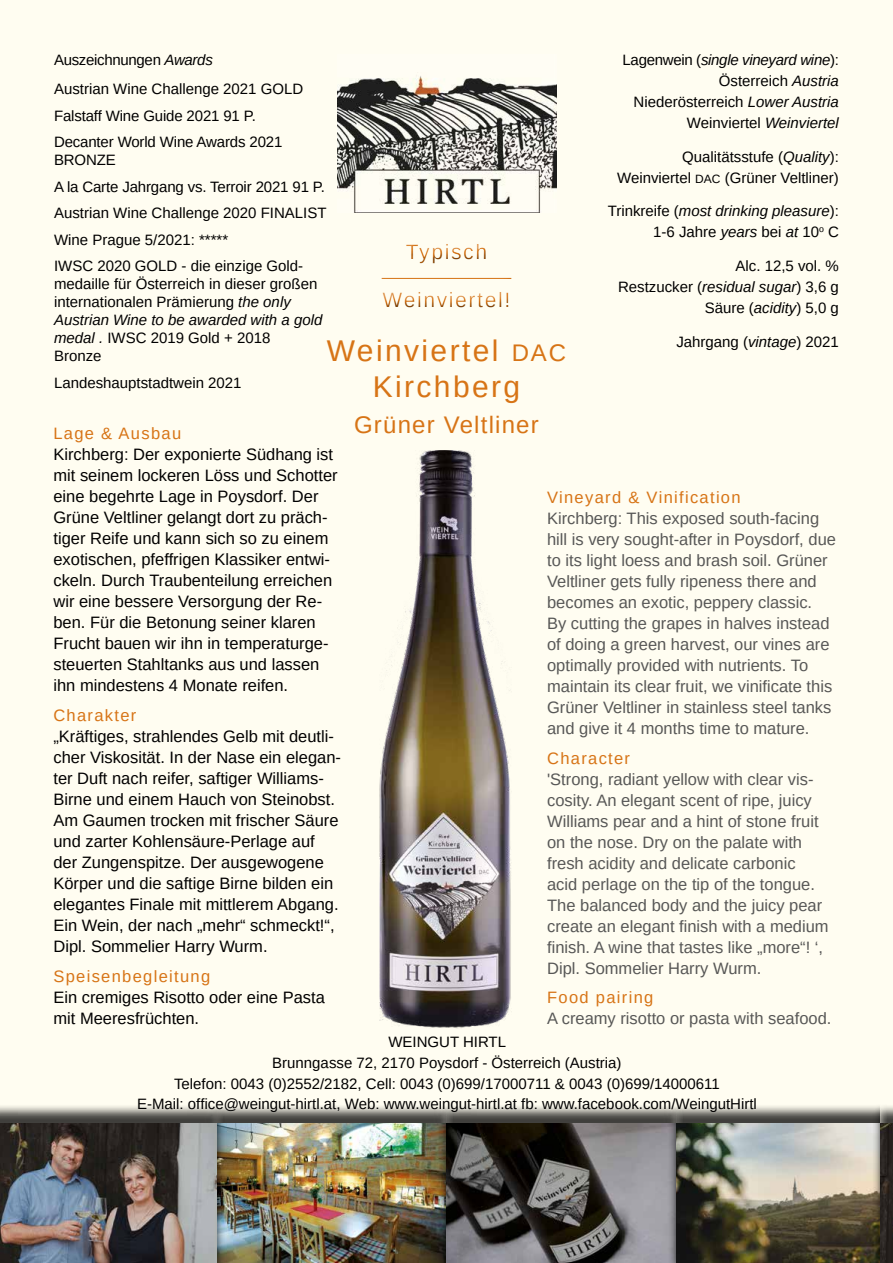
<style>
.page{position:relative;width:893px;height:1263px;background:#fffdf1}
.page>*{position:absolute;margin:0;border:0;box-sizing:border-box;transform-origin:0 0}
.t1{font:30px/36px "Liberation Sans";letter-spacing:.08em;color:#d77416;text-align:center}
.t2{font:24px "Liberation Sans";letter-spacing:.05em;color:#d77416}
.t3{font:21px "Liberation Sans";letter-spacing:.08em;color:#d77416}
.t4{font:16.5px/21px "Liberation Sans";color:#000}
.t5{font:16.5px/21px "Liberation Sans";color:#575756}
.Fließtext{font:15px/21px "Liberation Sans";color:#000;text-align:right}
.Fließtext-2{font:15px "Liberation Sans";letter-spacing:-.02em;color:#000}
.s1{font-style:italic}
.s2{font-size:12px}
.s3{font-size:24px}
.s4{color:#d77416}
</style>
<div class="page">
<img style="left:380px;top:450px;width:131px;height:578px">
<div style="left:378px;top:236px;width:141px;height:78px;background:#000;opacity:.75"></div>
<div style="left:371px;top:268px;width:149px;height:14px;background:#fffdf1"></div>
<div style="left:379px;top:270px;width:143px;height:12px;background:#000;opacity:.75"></div>
<img style="left:337px;top:76px;width:219px;height:137px">
<div style="left:208px;top:1104px;width:247px;height:159px;background:#000;opacity:.75"></div>
<img style="left:225px;top:1123px;width:213px;height:140px">
<div style="left:438px;top:1104px;width:246px;height:159px;background:#000;opacity:.75"></div>
<div style="left:0;top:1104px;width:225px;height:159px;background:#000;opacity:.75"></div>
<div style="left:667px;top:1104px;width:226px;height:159px;background:#000;opacity:.75"></div>
<div style="left:871px;top:1104px;width:22px;height:159px;background:#000;opacity:.75"></div>
<img style="left:880px;top:1123px;width:13px;height:140px">
<p class="Fließtext-2" style="left:54px;top:50px;width:160px">Auszeichnungen <span class="s1">Awards</span></p>
<p class="Fließtext" style="left:54px;top:79px;width:251px">Austrian Wine Challenge 2021 GOLD</p>
<p class="Fließtext" style="left:54px;top:105px;width:203px">Falstaff Wine Guide 2021 91 P.</p>
<p class="Fließtext" style="left:54px;top:133px;width:230px;line-height:18px;text-align:left">Decanter World Wine Awards 2021<br>BRONZE</p>
<p class="Fließtext" style="left:54px;top:176px;width:272px">A la Carte Jahrgang vs. Terroir 2021 91 P.</p>
<p class="Fließtext" style="left:54px;top:203px;width:274px">Austrian Wine Challenge 2020 FINALIST</p>
<p class="Fließtext" style="left:54px;top:229px;width:176px">Wine Prague 5/2021: *****</p>
<p class="Fließtext" style="left:54px;top:257px;width:270px;line-height:18px;text-align:left">IWSC 2020 GOLD - die einzige Gold&shy;medaille für Österreich in dieser großen internationalen Prämierung <span class="s1">the only<br>Austrian Wine to be awarded with a gold medal .</span> IWSC 2019 Gold + 2018<br>Bronze</p>
<p class="Fließtext" style="left:54px;top:372px;width:189px">Landeshauptstadtwein 2021</p>
<p class="Fließtext" style="left:623px;top:49px;width:218px">Lagenwein (<span class="s1">single vineyard wine</span>):<br>Österreich <span class="s1">Austria<br></span>Niederösterreich <span class="s1">Lower Austria<br></span>Weinviertel <span class="s1">Weinviertel</span></p>
<p class="Fließtext" style="left:617px;top:146px;width:223px">Qualitätsstufe (<span class="s1">Quality</span>):<br>Weinviertel <span class="s2">DAC</span> (Grüner Veltliner)</p>
<p class="Fließtext" style="left:608px;top:201px;width:233px">Trinkreife (<span class="s1">most drinking pleasure</span>):<br>1-6 Jahre <span class="s1">years</span> bei <span class="s1">at</span> 10<sup>o</sup> C</p>
<p class="Fließtext" style="left:618px;top:256px;width:222px">Alc. 12,5 vol. %<br>Restzucker (<span class="s1">residual sugar</span>) 3,6 g<br>Säure (<span class="s1">acidity</span>) 5,0 g</p>
<p class="Fließtext" style="left:676px;top:331px;width:164px">Jahrgang (<span class="s1">vintage</span>) 2021</p>
<h3 class="t3" style="left:406px;top:238px;width:83px">Typisch</h3>
<h3 class="t3" style="left:383px;top:286px;width:129px">Weinviertel!</h3>
<p class="t1" style="left:327px;top:332px;width:241px">Weinviertel <span class="s3">DAC<br></span>Kirchberg</p>
<p class="t2" style="left:354px;top:409px;width:186px">Grüner Veltliner</p>
<p class="t4" style="left:53px;top:423px;width:286px"><span class="s4">Lage &amp; Ausbau<br></span>Kirchberg: Der exponierte Südhang ist mit seinem lockeren Löss und Schotter eine begehrte Lage in Poysdorf. Der Grüne Veltliner gelangt dort zu präch&shy;tiger Reife und kann sich so zu einem exotischen, pfeffrigen Klassiker entwi&shy;ckeln. Durch Traubenteilung erreichen wir eine bessere Versorgung der Re&shy;ben. Für die Betonung seiner klaren Frucht bauen wir ihn in temperaturge&shy;steuerten Stahltanks aus und lassen ihn mindestens 4 Monate reifen.</p>
<p class="t4" style="left:53px;top:705px;width:289px"><span class="s4">Charakter<br></span>„Kräftiges, strahlendes Gelb mit deutli&shy;cher Viskosität. In der Nase ein elegan&shy;ter Duft nach reifer, saftiger Williams-Birne und einem Hauch von Steinobst.<br>Am Gaumen trocken mit frischer Säure und zarter Kohlensäure-Perlage auf der Zungenspitze. Der ausgewogene Körper und die saftige Birne bilden ein elegantes Finale mit mittlerem Abgang.<br>Ein Wein, der nach „mehr“ schmeckt!“, Dipl. Sommelier Harry Wurm.</p>
<p class="t4" style="left:53px;top:965px;width:273px"><span class="s4">Speisenbegleitung<br></span>Ein cremiges Risotto oder eine Pasta mit Meeresfrüchten.</p>
<p class="t5" style="left:547px;top:487px;width:290px"><span class="s4">Vineyard &amp; Vinification<br></span>Kirchberg: This exposed south-facing hill is very sought-after in Poysdorf, due to its light loess and brash soil. Grüner Veltliner gets fully ripeness there and becomes an exotic, peppery classic.<br>By cutting the grapes in halves instead of doing a green harvest, our vines are optimally provided with nutrients. To maintain its clear fruit, we vinificate this Grüner Veltliner in stainless steel tanks and give it 4 months time to mature.</p>
<p class="t5" style="left:547px;top:748px;width:283px"><span class="s4">Character<br></span>'Strong, radiant yellow with clear vis&shy;cosity. An elegant scent of ripe, juicy Williams pear and a hint of stone fruit on the nose. Dry on the palate with fresh acidity and delicate carbonic acid perlage on the tip of the tongue.<br>The balanced body and the juicy pear create an elegant finish with a medium finish. A wine that tastes like „more“! ‘, Dipl. Sommelier Harry Wurm.</p>
<p class="t5" style="left:547px;top:987px;width:286px"><span class="s4">Food pairing<br></span>A creamy risotto or pasta with seafood.</p>
<p class="Fließtext" style="left:388px;top:1031px;width:119px">WEINGUT HIRTL</p>
<p class="Fließtext" style="left:272px;top:1052px;width:351px">Brunngasse 72, 2170 Poysdorf - Österreich (Austria)</p>
<p class="Fließtext" style="left:174px;top:1073px;width:547px">Telefon: 0043 (0)2552/2182, Cell: 0043 (0)699/17000711 &amp; 0043 (0)699/14000611</p>
<p class="Fließtext" style="left:137px;top:1094px;width:621px">E-Mail: office@weingut-hirtl.at, Web: www.weingut-hirtl.at fb: www.facebook.com/WeingutHirtl</p>
</div>
